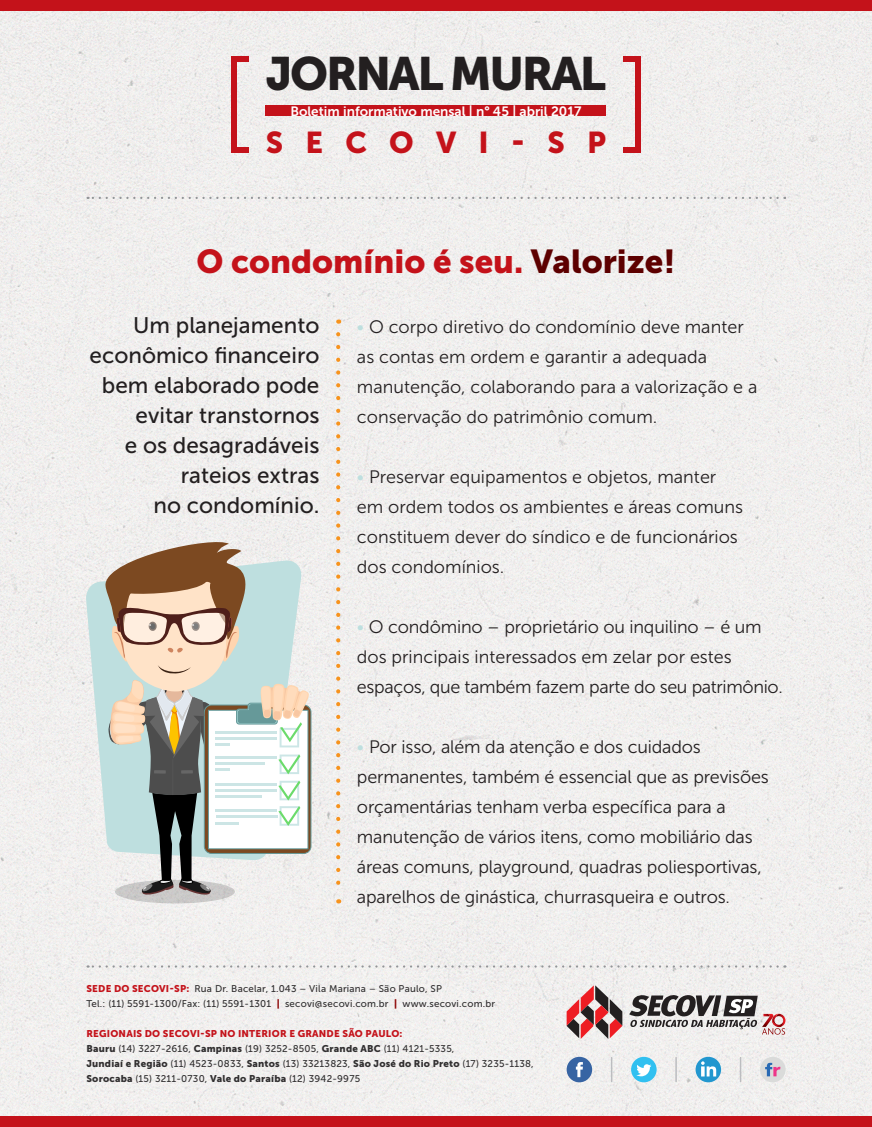
<style>
.page{position:relative;width:872px;height:1127px;background:#fff}
.page>*{position:absolute;margin:0;border:0;box-sizing:border-box;transform-origin:0 0}
.t1{font:46.5px "Museo Sans 900";letter-spacing:-.05em;color:#231f20}
.t2{font:33px "Museo Sans 900";color:#c4121a}
.t3{font:30px "Museo Sans 900";letter-spacing:.745em;color:#c4121a}
.t4{font:22.5px "Museo Sans 500";color:#231f20}
.t5{font:18px/30px "Museo Sans 300";letter-spacing:-.01em;color:#231f20}
.t6{font:13.5px "Museo Sans 700";color:#fff}
.t7{font:9.75px/15px "Museo Sans 500";letter-spacing:.02em;color:#312f30}
.t8{font:9.75px "Museo Sans 900";letter-spacing:.02em;color:#c4121a}
.s1{color:#5d0000}
.s2{color:#bddfdf}
.s3{font-family:"Museo Sans 900";color:#c4121a}
.s4{font-family:"Museo Sans 900";color:#8b0202}
.s5{font-family:"Museo Sans 900"}
</style>
<div class="page">
<img style="left:0;top:11px;width:872px;height:1105px">
<svg style="left:85px;top:559px;width:14px;height:301px;fill:#eeedec"></svg>
<div style="left:115px;top:880px;width:120px;height:23px;background:#cac9c8;border-radius:50%"></div>
<svg style="left:99px;top:536px;width:210px;height:359px"></svg>
<svg style="left:88px;top:965px;width:689px;height:2px"></svg>
<svg style="left:88px;top:197px;width:689px;height:2px"></svg>
<div style="left:635px;top:57px;width:5px;height:96px;background:#c4121a"></div>
<div style="left:623px;top:57px;width:17px;height:5px;background:#c4121a"></div>
<div style="left:623px;top:148px;width:17px;height:5px;background:#c4121a"></div>
<div style="left:232px;top:57px;width:5px;height:96px;background:#c4121a"></div>
<div style="left:232px;top:57px;width:17px;height:5px;background:#c4121a"></div>
<div style="left:232px;top:148px;width:17px;height:5px;background:#c4121a"></div>
<svg style="left:336px;top:334px;width:4px;height:569px"></svg>
<div style="left:0;top:1116px;width:872px;height:11px;background:#c4121a"></div>
<div style="left:0;top:0;width:872px;height:11px;background:#c4121a"></div>
<div style="left:760px;top:1057px;width:25px;height:25px;background:#dadbda;border-radius:50%"></div>
<svg style="left:765px;top:1063px;width:15px;height:13px"></svg>
<svg style="left:740px;top:1057px;width:1px;height:24px"></svg>
<hr style="left:675px;top:1057px;width:2px;height:24px;background:#bcbdc0">
<svg style="left:611px;top:1057px;width:1px;height:24px"></svg>
<div style="left:566px;top:1057px;width:26px;height:25px;background:#3764a3;border-radius:50%"></div>
<svg style="left:576px;top:1062px;width:7px;height:15px"></svg>
<div style="left:631px;top:1057px;width:25px;height:25px;background:#31c0f0;border-radius:50%"></div>
<svg style="left:636px;top:1064px;width:15px;height:12px"></svg>
<div style="left:695px;top:1057px;width:26px;height:25px;background:#2297cf;border-radius:50%"></div>
<svg style="left:701px;top:1061px;width:15px;height:15px"></svg>
<svg style="left:629px;top:993px;width:156px;height:41px"></svg>
<svg style="left:566px;top:985px;width:56px;height:54px;background:#bc8587"></svg>
<div style="left:266px;top:106px;width:340px;height:10px;background:#c4121a"></div>
<p class="t1" style="left:266px;top:47px;width:342px">JORNAL MURAL</p>
<p class="t6" style="left:290px;top:104px;width:293px">Boletim informativo mensal | n° 45 | abril 2017</p>
<p class="t3" style="left:266px;top:125px;width:342px">SECOVI-SP</p>
<p class="t2" style="left:196px;top:243px;width:480px">O condomínio é seu. <span class="s1">Valorize!</span></p>
<p class="t4" style="left:133px;top:313px;width:188px">Um planejamento</p>
<p class="t4" style="left:90px;top:343px;width:231px">econômico financeiro</p>
<p class="t4" style="left:102px;top:373px;width:219px">bem elaborado pode</p>
<p class="t4" style="left:136px;top:403px;width:185px">evitar transtornos</p>
<p class="t4" style="left:125px;top:433px;width:196px">e os desagradáveis</p>
<p class="t4" style="left:181px;top:463px;width:140px">rateios extras</p>
<p class="t4" style="left:153px;top:493px;width:167px">no condomínio.</p>
<p class="t5" style="left:357px;top:312px;width:402px"><span class="s2">•</span> O corpo diretivo do condomínio deve manter as contas em ordem e garantir a adequada manutenção, colaborando para a valorização e a conservação do patrimônio comum.</p>
<p class="t5" style="left:357px;top:462px;width:387px"><span class="s2">•</span> Preservar equipamentos e objetos, manter em ordem todos os ambientes e áreas comuns constituem dever do síndico e de funcionários</p>
<p class="t5" style="left:357px;top:552px;width:149px">dos condomínios.</p>
<p class="t5" style="left:357px;top:612px;width:427px"><span class="s2">•</span> O condômino – proprietário ou inquilino – é um dos principais interessados em zelar por estes espaços, que também fazem parte do seu patrimônio.</p>
<p class="t5" style="left:357px;top:732px;width:413px"><span class="s2">•</span> Por isso, além da atenção e dos cuidados permanentes, também é essencial que as previsões orçamentárias tenham verba específica para a manutenção de vários itens, como mobiliário das áreas comuns, playground, quadras poliesportivas, aparelhos de ginástica, churrasqueira e outros.</p>
<p class="t7" style="left:86px;top:981px;width:357px"><span class="s3">SEDE DO SECOVI-SP:</span> Rua Dr. Bacelar, 1.043 – Vila Mariana – São Paulo, SP</p>
<p class="t7" style="left:86px;top:996px;width:410px">Tel.: (11) 5591-1300/Fax: (11) 5591-1301 <span class="s4">|</span> secovi@secovi.com.br <span class="s4">|</span> www.secovi.com.br</p>
<p class="t8" style="left:86px;top:1028px;width:317px">REGIONAIS DO SECOVI-SP NO INTERIOR E GRANDE SÃO PAULO:</p>
<p class="t7" style="left:86px;top:1041px;width:369px"><span class="s5">Bauru</span> (14) 3227-2616, <span class="s5">Campinas</span> (19) 3252-8505, <span class="s5">Grande ABC</span> (11) 4121-5335,</p>
<p class="t7" style="left:86px;top:1056px;width:449px"><span class="s5">Jundiaí e Região</span> (11) 4523-0833, <span class="s5">Santos</span> (13) 33213823, <span class="s5">São José do Rio Preto</span> (17) 3235-1138,<br><span class="s5">Sorocaba</span> (15) 3211-0730, <span class="s5">Vale do Paraíba</span> (12) 3942-9975</p>
</div>
